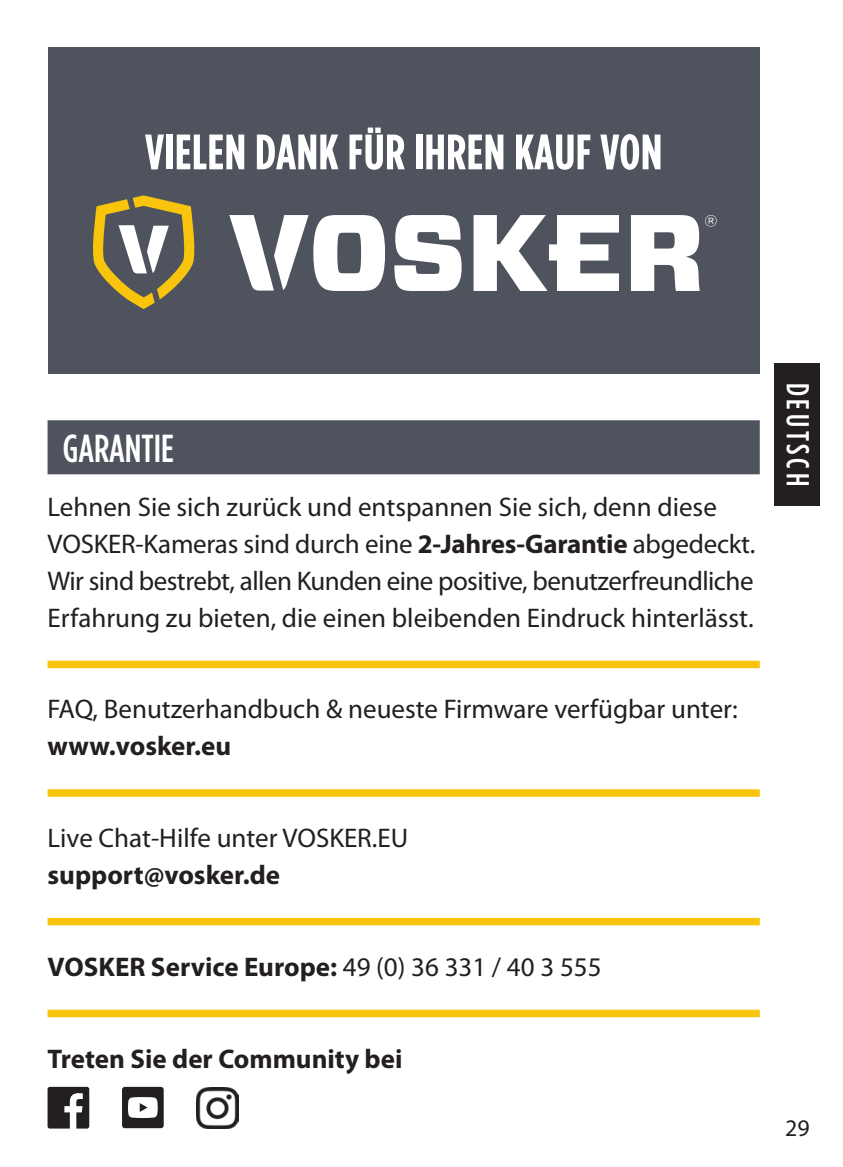
<style>
.page{position:relative;width:843px;height:1167px;background:#fff}
.page>*{position:absolute;margin:0;border:0;box-sizing:border-box;transform-origin:0 0}
.t1{font:700 49.5px "Gotham Condensed";letter-spacing:.01em;color:#fff}
.t2{font:500 39px "Gotham Condensed";color:#fff}
.t3{font:500 31.8px "Gotham Condensed";letter-spacing:.12em;color:#fff}
.t4{font:27px/36.6px "Myriad Pro";color:#231f20}
.t5{font:700 27px "Myriad Pro";color:#231f20}
.t6{font:23.7px "Myriad Pro";color:#231f20}
.s1{font-weight:700}
.s2{font-weight:400}
</style>
<div class="page">
<div style="left:774px;top:363px;width:45px;height:142px;background:#231f20"></div>
<div style="left:48px;top:420px;width:711px;height:54px;background:#4e535d"></div>
<div style="left:48px;top:660px;width:711px;height:8px;background:#f9c40c"></div>
<div style="left:48px;top:789px;width:711px;height:7px;background:#f9c40c"></div>
<div style="left:48px;top:917px;width:711px;height:8px;background:#f9c40c"></div>
<div style="left:48px;top:1009px;width:711px;height:8px;background:#f9c40c"></div>
<img style="left:197px;top:1087px;width:41px;height:41px">
<svg style="left:48px;top:1086px;width:41px;height:42px"></svg>
<svg style="left:122px;top:1086px;width:42px;height:42px"></svg>
<div style="left:48px;top:48px;width:711px;height:326px;background:#4e535d"></div>
<svg style="left:93px;top:195px;width:102px;height:114px"></svg>
<svg style="left:229px;top:215px;width:156px;height:76px"></svg>
<svg style="left:394px;top:215px;width:67px;height:76px"></svg>
<svg style="left:630px;top:215px;width:69px;height:76px"></svg>
<svg style="left:473px;top:215px;width:146px;height:76px"></svg>
<svg style="left:705px;top:215px;width:11px;height:12px"></svg>
<h1 class="t1" style="left:145px;top:123px;width:518px">VIELEN DANK FÜR IHREN KAUF VON</h1>
<h2 class="t2" style="left:63px;top:425px;width:113px">GARANTIE</h2>
<p class="t4" style="left:48px;top:489px;width:709px">Lehnen Sie sich zurück und entspannen Sie sich, denn diese VOSKER-Kameras sind durch eine <span class="s1">2-Jahres-Garantie</span> abgedeckt.<br>Wir sind bestrebt, allen Kunden eine positive, benutzerfreundliche Erfahrung zu bieten, die einen bleibenden Eindruck hinterlässt.</p>
<p class="t4" style="left:48px;top:691px;width:691px">FAQ, Benutzerhandbuch &amp; neueste Firmware verfügbar unter:</p>
<p class="t5" style="left:48px;top:731px;width:185px">www.vosker.eu</p>
<p class="t4" style="left:48px;top:820px;width:362px">Live Chat-Hilfe unter VOSKER.EU</p>
<p class="t5" style="left:48px;top:859px;width:234px">support@vosker.de</p>
<p class="t5" style="left:48px;top:951px;width:555px">VOSKER Service Europe: <span class="s2">49 (0) 36 331 / 40 3 555</span></p>
<p class="t5" style="left:48px;top:1043px;width:356px">Treten Sie der Community bei</p>
<p class="t3" style="left:816px;top:382px;width:105px;rotate:90deg">DEUTSCH</p>
<p class="t6" style="left:785px;top:1115px;width:26px">29</p>
</div>
